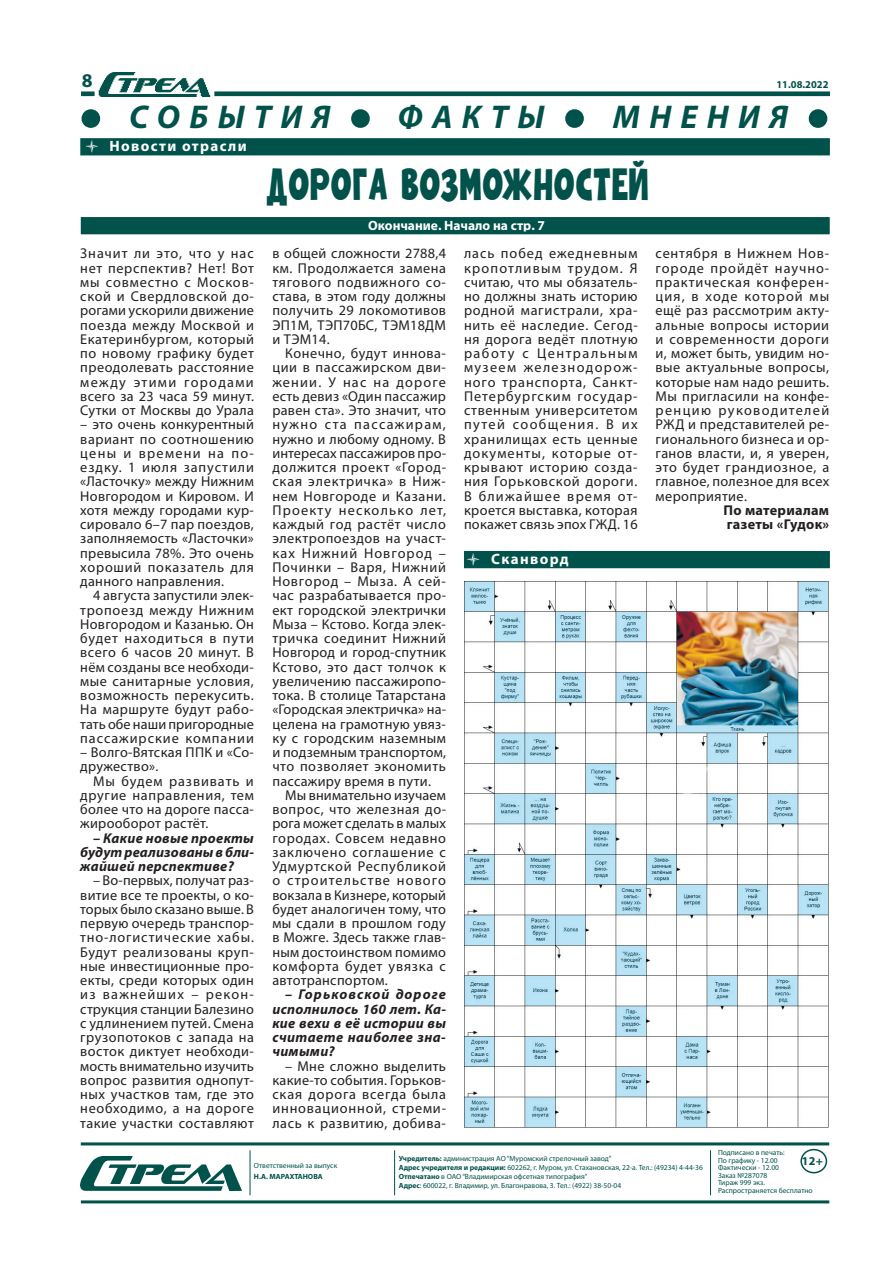
<style>
.page{position:relative;width:893px;height:1263px;background:#fff}
.page>*{position:absolute;margin:0;border:0;box-sizing:border-box;transform-origin:0 0}
.t1{font:45px "Retronome";letter-spacing:.02em;color:#00524a;scale:.8 1}
.t2{font:italic 700 33px "Myriad Pro";letter-spacing:.28em;color:#00524a}
.t3{font:700 19.5px "Myriad Pro";color:#00524a}
.t4{font:700 15px "Myriad Pro";letter-spacing:.09em;color:#fff}
.t5{font:14.25px/14.2px "Myriad Pro";letter-spacing:.03em;color:#231f20;text-align:justify}
.t6{font:italic 700 14.25px/14.2px "Myriad Pro";letter-spacing:.02em;color:#231f20;text-align:justify}
.t7{font:700 14.25px/14.2px "Myriad Pro";letter-spacing:.02em;color:#231f20}
.t8{font:700 13.5px "Myriad Pro";color:#fff}
.t9{font:700 12px "Myriad Pro";color:#00524a}
.t10{font:700 10.5px "Myriad Pro";color:#00524a}
.t11{font:7.5px/7.5px "Myriad Pro";color:#00524a}
.t12{font:700 7.5px "Myriad Pro";color:#00524a}
.s1{font-weight:700}
</style>
<div class="page">
<img style="left:81px;top:1157px;width:160px;height:33px">
<hr style="left:250px;top:1150px;width:1px;height:45px;background:#00524a">
<hr style="left:394px;top:1150px;width:1px;height:45px;background:#00524a">
<hr style="left:710px;top:1150px;width:1px;height:45px;background:#00524a">
<div style="left:800px;top:1149px;width:27px;height:24px;border:2px solid #00524a;border-radius:50%"></div>
<hr style="left:81px;top:1142px;width:748px;height:3px;background:#00524a">
<hr style="left:81px;top:1200px;width:748px;height:3px;background:#00524a">
<img style="left:81px;top:72px;width:748px;height:25px">
<svg style="left:81px;top:109px;width:20px;height:19px"></svg>
<svg style="left:351px;top:109px;width:19px;height:19px"></svg>
<svg style="left:565px;top:109px;width:19px;height:19px"></svg>
<svg style="left:808px;top:109px;width:20px;height:19px"></svg>
<div style="left:80px;top:138px;width:750px;height:17px;background:#00524a;border:2px solid #00524a"></div>
<img style="left:464px;top:581px;width:365px;height:547px">
<svg style="left:81px;top:217px;width:749px;height:17px;background:#06564e"></svg>
<div style="left:85px;top:219px;width:743px;height:13px;background:#00524a"></div>
<div style="left:84px;top:218px;width:745px;height:15px;border:2px solid #00524a"></div>
<div style="left:464px;top:551px;width:366px;height:17px;background:#00524a"></div>
<h3 class="t3" style="left:82px;top:68px;width:12px">8</h3>
<p class="t10" style="left:776px;top:78px;width:54px">11.08.2022</p>
<h2 class="t2" style="left:81px;top:96px;width:749px">● СОБЫТИЯ ● ФАКТЫ ● МНЕНИЯ ●</h2>
<p class="t4" style="left:84px;top:136px;width:164px">● Новости отрасли</p>
<h1 class="t1" style="left:267px;top:160px;width:478px">ДОРОГА ВОЗМОЖНОСТЕЙ</h1>
<p class="t8" style="left:368px;top:217px;width:178px">Окончание. Начало на стр. 7</p>
<p class="t5" style="left:80px;top:246px;width:175px">Значит ли это, что у нас нет перспектив? Нет! Вот мы совместно с Москов&shy;ской и Свердловской до&shy;рогами ускорили движение поезда между Москвой и Екатеринбургом, который по новому графику будет преодолевать расстояние между этими городами всего за 23 часа 59 минут.<br>Сутки от Москвы до Урала</p>
<p class="t5" style="left:80px;top:417px;width:175px">– это очень конкурентный вариант по соотношению цены и времени на по&shy;ездку. 1 июля запустили «Ласточку» между Нижним Новгородом и Кировом. И хотя между городами кур&shy;сировало 6–7 пар поездов, заполняемость «Ласточки» превысила 78%. Это очень хороший показатель для данного направления.</p>
<p class="t5" style="left:80px;top:588px;width:175px;text-indent:13px">4 августа запустили элек&shy;тропоезд между Нижним Новгородом и Казанью. Он будет находиться в пути всего 6 часов 20 минут. В нём созданы все необходи&shy;мые санитарные условия, возможность перекусить.<br>На маршруте будут рабо&shy;тать обе наши пригородные пассажирские компании</p>
<p class="t5" style="left:80px;top:745px;width:175px">– Волго-Вятская ППК и «Со&shy;дружество».</p>
<p class="t5" style="left:80px;top:773px;width:175px;text-indent:13px">Мы будем развивать и другие направления, тем более что на дороге пасса&shy;жирооборот растёт.</p>
<p class="t6" style="left:80px;top:830px;width:175px;text-indent:13px">– Какие новые проекты будут реализованы в бли&shy;жайшей перспективе?</p>
<p class="t5" style="left:80px;top:873px;width:175px;text-indent:13px">– Во-первых, получат раз&shy;витие все те проекты, о ко&shy;торых было сказано выше. В первую очередь транспор&shy;тно-логистические хабы.<br>Будут реализованы круп&shy;ные инвестиционные про&shy;екты, среди которых один из важнейших – рекон&shy;струкция станции Балезино с удлинением путей. Смена грузопотоков с запада на восток диктует необходи&shy;мость внимательно изучить вопрос развития однопут&shy;ных участков там, где это необходимо, а на дороге такие участки составляют</p>
<p class="t5" style="left:272px;top:246px;width:175px">в общей сложности 2788,4 км. Продолжается замена тягового подвижного со&shy;става, в этом году должны получить 29 локомотивов ЭП1М, ТЭП70БС, ТЭМ18ДМ и ТЭМ14.</p>
<p class="t5" style="left:272px;top:346px;width:175px;text-indent:13px">Конечно, будут иннова&shy;ции в пассажирском дви&shy;жении. У нас на дороге есть девиз «Один пассажир равен ста». Это значит, что нужно ста пассажирам, нужно и любому одному. В интересах пассажиров про&shy;должится проект «Город&shy;ская электричка» в Ниж&shy;нем Новгороде и Казани.<br>Проекту несколько лет, каждый год растёт число электропоездов на участ&shy;ках Нижний Новгород – Починки – Варя, Нижний Новгород – Мыза. А сей&shy;час разрабатывается про&shy;ект городской электрички Мыза – Кстово. Когда элек&shy;тричка соединит Нижний Новгород и город-спутник Кстово, это даст толчок к увеличению пассажиропо&shy;тока. В столице Татарстана «Городская электричка» на&shy;целена на грамотную увяз&shy;ку с городским наземным и подземным транспортом, что позволяет экономить пассажиру время в пути.</p>
<p class="t5" style="left:272px;top:788px;width:175px;text-indent:13px">Мы внимательно изучаем вопрос, что железная до&shy;рога может сделать в малых городах. Совсем недавно заключено соглашение с Удмуртской Республикой о строительстве нового вокзала в Кизнере, который будет аналогичен тому, что мы сдали в прошлом году в Можге. Здесь также глав&shy;ным достоинством помимо комфорта будет увязка с автотранспортом.</p>
<p class="t6" style="left:272px;top:987px;width:175px;text-indent:13px">– Горьковской дороге исполнилось 160 лет. Ка&shy;кие вехи в её истории вы считаете наиболее зна&shy;чимыми?</p>
<p class="t5" style="left:272px;top:1058px;width:175px;text-indent:13px">– Мне сложно выделить какие-то события. Горьков&shy;ская дорога всегда была инновационной, стреми&shy;лась к развитию, добива-</p>
<p class="t5" style="left:464px;top:246px;width:175px">лась побед ежедневным кропотливым трудом. Я считаю, что мы обязатель&shy;но должны знать историю родной магистрали, хра&shy;нить её наследие. Сегод&shy;ня дорога ведёт плотную работу с Центральным музеем железнодорож&shy;ного транспорта, Санкт-Петербургским государ&shy;ственным университетом путей сообщения. В их хранилищах есть ценные документы, которые от&shy;крывают историю созда&shy;ния Горьковской дороги.<br>В ближайшее время от&shy;кроется выставка, которая покажет связь эпох ГЖД. 16</p>
<p class="t5" style="left:656px;top:246px;width:175px">сентября в Нижнем Нов&shy;городе пройдёт научно&shy;практическая конферен&shy;ция, в ходе которой мы ещё раз рассмотрим акту&shy;альные вопросы истории и современности дороги и, может быть, увидим но&shy;вые актуальные вопросы, которые нам надо решить.<br>Мы пригласили на конфе&shy;ренцию руководителей РЖД и представителей ре&shy;гионального бизнеса и ор&shy;ганов власти, и, я уверен, это будет грандиозное, а главное, полезное для всех мероприятие.</p>
<p class="t7" style="left:723px;top:502px;width:107px">По материалам газеты «Гудок»</p>
<p class="t4" style="left:466px;top:549px;width:104px">● Сканворд</p>
<p class="t11" style="left:254px;top:1162px;width:85px">Ответственный за выпуск</p>
<p class="t12" style="left:254px;top:1171px;width:70px">Н.А. МАРАХТАНОВА</p>
<p class="t11" style="left:399px;top:1154px;width:306px;line-height:9px"><span class="s1">Учредитель:</span> администрация АО “Муромский стрелочный завод”<br><span class="s1">Адрес учредителя и редакции:</span> 602262, г. Муром, ул. Стахановская, 22-а. Тел.: (49234) 4-44-36<br><span class="s1">Отпечатано</span> в ОАО “Владимирская офсетная типография”<br><span class="s1">Адрес</span>: 600022, г. Владимир, ул. Благонравова, 3. Тел.: (4922) 38-50-04</p>
<p class="t11" style="left:718px;top:1149px;width:96px">Подписано в печать:<br>По графику - 12.00<br>Фактически - 12.00<br>Заказ №287078<br>Тираж 999 экз.<br>Распространяется бесплатно</p>
<p class="t9" style="left:802px;top:1153px;width:22px">12+</p>
</div>
